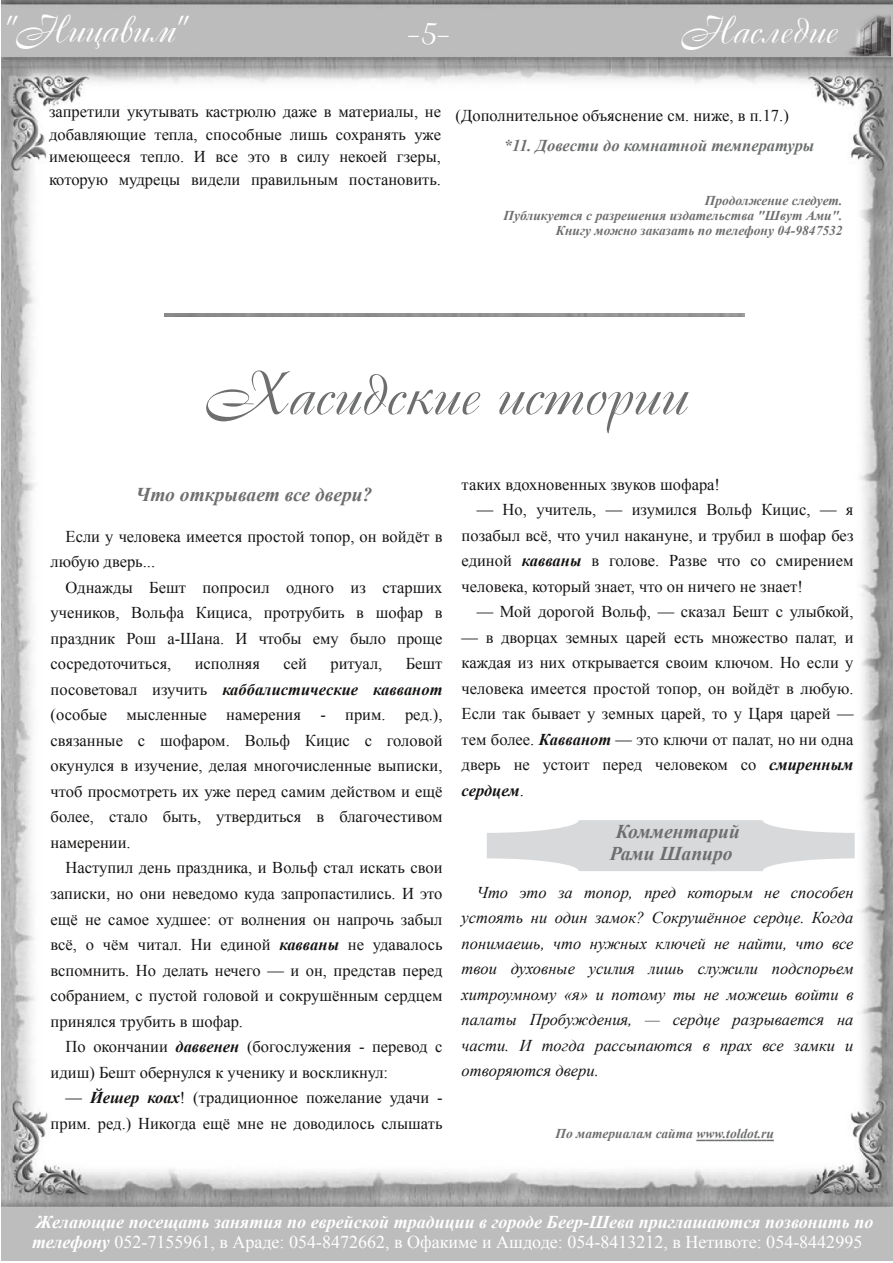
<style>
.page{position:relative;width:893px;height:1263px;background:#fff}
.page>*{position:absolute;margin:0;border:0;box-sizing:border-box;transform-origin:0 0}
.t1{font:60px "Cassandra";color:#6d6e6f}
.t2{font:37.5px "Cassandra";color:#fff}
.t3{font:italic 700 19.5px/22.5px "Times New Roman";color:#6d6e6f;text-align:center}
.t4{font:italic 700 18px/19.5px "Times New Roman";color:#fff}
.t5{font:16.5px/25.5px "Times New Roman";color:#161413;text-align:justify}
.t6{font:italic 16.5px/25.5px "Times New Roman";color:#161413;text-align:justify}
.t7{font:italic 700 16.5px "Times New Roman";color:#6d6e6f}
.t8{font:italic 700 13.5px/15px "Times New Roman";color:#6d6e6f;text-align:right}
.s1{font-weight:700;font-style:italic}
.s2{font-weight:400;font-style:normal}
</style>
<div class="page">
<img style="left:2px;top:0;width:891px;height:1260px">
<img style="left:836px;top:8px;width:55px;height:52px">
<svg style="left:696px;top:1140px;width:78px;height:1px"></svg>
<svg style="left:487px;top:820px;width:368px;height:51px"></svg>
<img style="left:165px;top:313px;width:579px;height:3px">
<h2 class="t2" style="left:3px;top:5px;width:185px">"Ницавим"</h2>
<h2 class="t2" style="left:406px;top:7px;width:44px">-5-</h2>
<h2 class="t2" style="left:681px;top:6px;width:158px">Наследие</h2>
<p class="t5" style="left:49px;top:101px;width:393px;line-height:22.5px">запретили укутывать кастрюлю даже в материалы, не добавляющие тепла, способные лишь сохранять уже имеющееся тепло. И все это в силу некоей гзеры, которую мудрецы видели правильным постановить.</p>
<p class="t5" style="left:456px;top:103px;width:335px">(Дополнительное объяснение см. ниже, в п.17.)</p>
<p class="t7" style="left:504px;top:137px;width:312px">*11. Довести до комнатной температуры</p>
<p class="t8" style="left:503px;top:193px;width:341px">Продолжение следует.<br>Публикуется с разрешения издательства "Швут Ами".<br>Книгу можно заказать по телефону 04-9847532</p>
<h1 class="t1" style="left:204px;top:355px;width:484px">Хасидские истории</h1>
<p class="t3" style="left:136px;top:484px;width:238px">Что открывает все двери?</p>
<p class="t5" style="left:51px;top:524px;width:393px;text-indent:15px">Если у человека имеется простой топор, он войдёт в любую дверь...</p>
<p class="t5" style="left:51px;top:575px;width:393px;text-indent:15px">Однажды Бешт попросил одного из старших учеников, Вольфа Кициса, протрубить в шофар в праздник Рош а-Шана. И чтобы ему было проще сосредоточиться,</p>
<p class="t5" style="left:195px;top:651px;width:67px">исполняя</p>
<p class="t5" style="left:283px;top:651px;width:25px">сей</p>
<p class="t5" style="left:330px;top:651px;width:53px">ритуал,</p>
<p class="t5" style="left:51px;top:651px;width:393px;text-indent:355px">Бешт посоветовал изучить <span class="s1">каббалистические кавванот </span>(особые мысленные намерения - прим. ред.), связанные с шофаром. Вольф Кицис с головой окунулся в изучение, делая многочисленные выписки, чтоб просмотреть их уже перед самим действом и ещё более, стало быть, утвердиться в благочестивом намерении.</p>
<p class="t5" style="left:51px;top:855px;width:393px;text-indent:15px">Наступил день праздника, и Вольф стал искать свои записки, но они неведомо куда запропастились. И это ещё не самое худшее: от волнения он напрочь забыл всё, о чём читал. Ни единой <span class="s1">кавваны</span> не удавалось вспомнить. Но делать нечего — и он, представ перед собранием, с пустой головой и сокрушённым сердцем принялся трубить в шофар.</p>
<p class="t5" style="left:51px;top:1034px;width:393px;text-indent:15px">По окончании <span class="s1">даввенен</span> (богослужения - перевод с идиш) Бешт обернулся к ученику и воскликнул:</p>
<p class="t5" style="left:51px;top:1085px;width:393px;text-align:right">— <span class="s1">Йешер коах</span>! (традиционное пожелание удачи - прим. ред.) Никогда ещё мне не доводилось слышать</p>
<p class="t5" style="left:462px;top:471px;width:260px">таких вдохновенных звуков шофара!</p>
<p class="t5" style="left:462px;top:497px;width:393px;text-indent:15px">— Но, учитель, — изумился Вольф Кицис, — я позабыл всё, что учил накануне, и трубил в шофар без единой <span class="s1">кавваны</span> в голове. Разве что со смирением человека, который знает, что он ничего не знает!</p>
<p class="t5" style="left:477px;top:599px;width:378px">— Мой дорогой Вольф, — сказал Бешт с улыбкой,</p>
<p class="t5" style="left:462px;top:624px;width:393px">— в дворцах земных царей есть множество палат, и каждая из них открывается своим ключом. Но если у человека имеется простой топор, он войдёт в любую.<br>Если так бывает у земных царей, то у Царя царей — тем более. <span class="s1">Кавванот</span> — это ключи от палат, но ни одна дверь не устоит перед человеком со <span class="s1">смиренным сердцем</span>.</p>
<p class="t3" style="left:610px;top:820px;width:132px">Комментарий<br>Рами Шапиро</p>
<p class="t6" style="left:462px;top:879px;width:393px;text-indent:15px">Что это за топор, пред которым не способен устоять ни один замок? Сокрушённое сердце. Когда понимаешь, что нужных ключей не найти, что все твои духовные усилия лишь служили подспорьем хитроумному «я» и потому ты не можешь войти в палаты Пробуждения, — сердце разрывается на части. И тогда рассыпаются в прах все замки и отворяются двери.</p>
<p class="t8" style="left:556px;top:1126px;width:220px">По материалам сайта www.toldot.ru</p>
<p class="t4" style="left:32px;top:1212px;width:843px">Желающие посещать занятия по еврейской традиции в городе Беер-Шева приглашаются позвонить по телефону <span class="s2">052-7155961, в Араде: 054-8472662, в Офакиме и Ашдоде: 054-8413212, в Нетивоте: 054-8442995</span></p>
</div>
